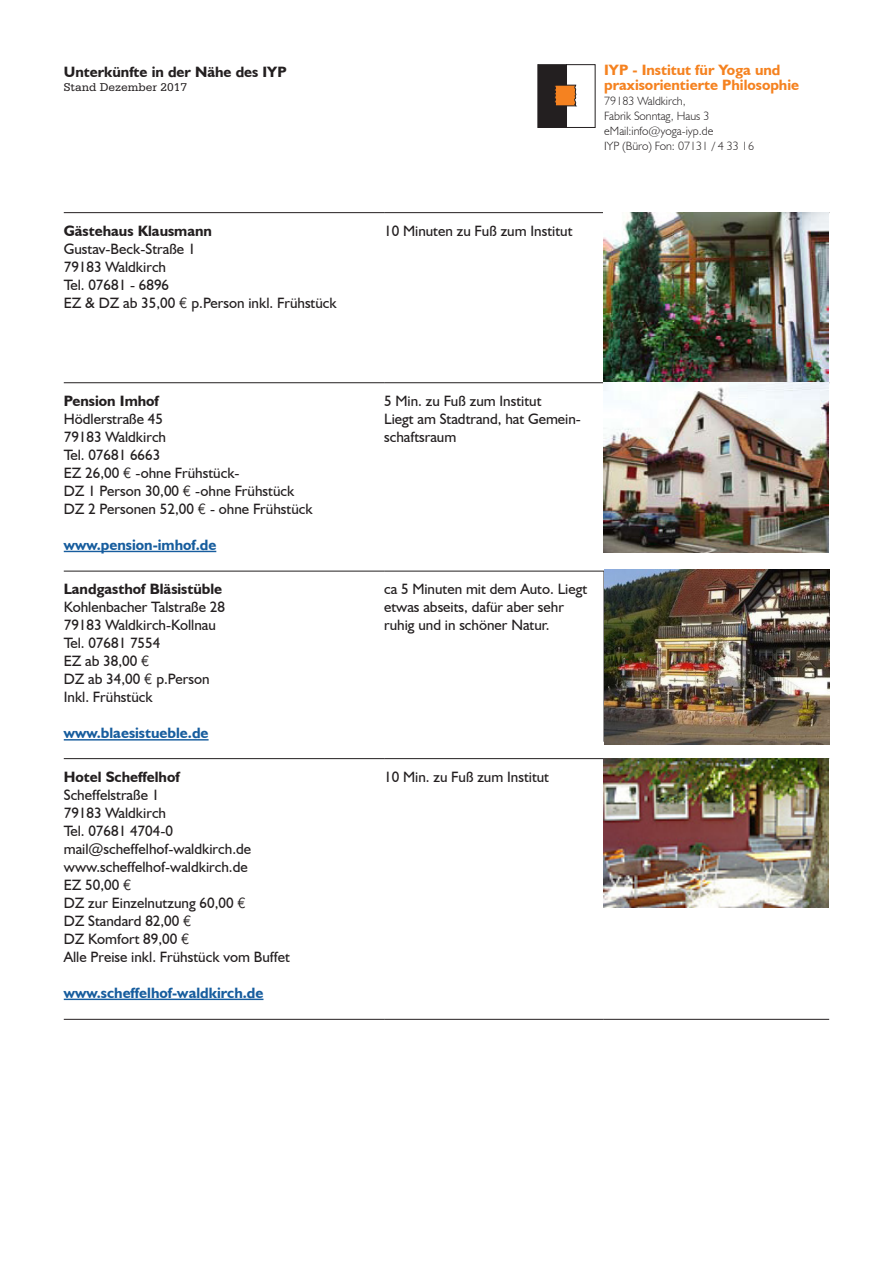
<style>
.page{position:relative;width:893px;height:1263px;background:#fff}
.page>*{position:absolute;margin:0;border:0;box-sizing:border-box;transform-origin:0 0}
.t1{font:15px/18px "Humanst 521";color:#231f20}
.t2{font:700 15px "Humanst 521";color:#231f20}
.t3{font:700 15px "Humanst 521";color:#175d9e}
.t4{font:700 15px "Humanst 521";color:#f58220}
.t5{font:300 12px "Humanst 521";color:#231f20}
.t6{font:12px "Serifa";color:#231f20}
</style>
<div class="page">
<hr style="left:64px;top:212px;width:320px;height:1px;background:#231f20">
<hr style="left:384px;top:212px;width:220px;height:1px;background:#231f20">
<hr style="left:604px;top:212px;width:225px;height:1px;background:#231f20">
<hr style="left:64px;top:382px;width:320px;height:1px;background:#231f20">
<hr style="left:384px;top:382px;width:220px;height:1px;background:#231f20">
<hr style="left:64px;top:571px;width:320px;height:1px;background:#231f20">
<hr style="left:384px;top:571px;width:220px;height:1px;background:#231f20">
<hr style="left:64px;top:758px;width:320px;height:1px;background:#231f20">
<hr style="left:384px;top:758px;width:220px;height:1px;background:#231f20">
<hr style="left:604px;top:758px;width:225px;height:1px;background:#231f20">
<hr style="left:64px;top:1019px;width:320px;height:1px;background:#231f20">
<hr style="left:384px;top:1019px;width:220px;height:1px;background:#231f20">
<hr style="left:604px;top:1019px;width:225px;height:1px;background:#231f20">
<img style="left:604px;top:213px;width:225px;height:340px">
<hr style="left:64px;top:551px;width:152px;height:1px;background:#175d9e">
<hr style="left:64px;top:739px;width:145px;height:1px;background:#175d9e">
<hr style="left:64px;top:999px;width:199px;height:1px;background:#175d9e">
<img style="left:604px;top:759px;width:225px;height:148px">
<div style="left:538px;top:65px;width:28px;height:62px;background:#231f20"></div>
<div style="left:538px;top:64px;width:29px;height:64px;border:1px solid #231f20"></div>
<div style="left:566px;top:64px;width:29px;height:64px;border:1px solid #231f20"></div>
<svg style="left:554px;top:85px;width:23px;height:21px"></svg>
<img style="left:604px;top:570px;width:225px;height:174px">
<p class="t2" style="left:64px;top:63px;width:224px">Unterkünfte in der Nähe des IYP</p>
<p class="t6" style="left:64px;top:81px;width:125px">Stand Dezember 2017</p>
<p class="t2" style="left:64px;top:222px;width:150px">Gästehaus Klausmann</p>
<p class="t1" style="left:64px;top:239px;width:133px">Gustav-Beck-Straße 1</p>
<p class="t1" style="left:64px;top:257px;width:104px">79183 Waldkirch</p>
<p class="t1" style="left:64px;top:275px;width:107px">Tel. 07681 - 6896</p>
<p class="t1" style="left:64px;top:293px;width:275px">EZ &amp; DZ ab 35,00 € p.Person inkl. Frühstück</p>
<p class="t2" style="left:64px;top:392px;width:97px">Pension Imhof</p>
<p class="t1" style="left:64px;top:410px;width:101px">Hödlerstraße 45</p>
<p class="t1" style="left:64px;top:428px;width:104px">79183 Waldkirch</p>
<p class="t1" style="left:64px;top:446px;width:98px">Tel. 07681 6663</p>
<p class="t1" style="left:64px;top:464px;width:177px">EZ 26,00 € -ohne Frühstück-</p>
<p class="t1" style="left:64px;top:482px;width:232px">DZ 1 Person 30,00 € -ohne Frühstück</p>
<p class="t1" style="left:64px;top:500px;width:250px">DZ 2 Personen 52,00 € - ohne Frühstück</p>
<p class="t3" style="left:64px;top:536px;width:154px">www.pension-imhof.de</p>
<p class="t2" style="left:64px;top:580px;width:160px">Landgasthof Bläsistüble</p>
<p class="t1" style="left:64px;top:598px;width:163px">Kohlenbacher Talstraße 28</p>
<p class="t1" style="left:64px;top:616px;width:154px">79183 Waldkirch-Kollnau</p>
<p class="t1" style="left:64px;top:634px;width:98px">Tel. 07681 7554</p>
<p class="t1" style="left:64px;top:652px;width:87px">EZ ab 38,00 €</p>
<p class="t1" style="left:64px;top:670px;width:147px">DZ ab 34,00 € p.Person</p>
<p class="t1" style="left:64px;top:688px;width:90px">Inkl. Frühstück</p>
<p class="t3" style="left:64px;top:724px;width:146px">www.blaesistueble.de</p>
<p class="t2" style="left:64px;top:768px;width:117px">Hotel Scheffelhof</p>
<p class="t1" style="left:64px;top:785px;width:97px">Scheffelstraße 1</p>
<p class="t1" style="left:64px;top:803px;width:104px">79183 Waldkirch</p>
<p class="t1" style="left:64px;top:821px;width:111px">Tel. 07681 4704-0</p>
<p class="t1" style="left:64px;top:839px;width:189px">mail@scheffelhof-waldkirch.de</p>
<p class="t1" style="left:64px;top:857px;width:186px">www.scheffelhof-waldkirch.de</p>
<p class="t1" style="left:64px;top:875px;width:69px">EZ 50,00 €</p>
<p class="t1" style="left:64px;top:893px;width:184px">DZ zur Einzelnutzung 60,00 €</p>
<p class="t1" style="left:64px;top:911px;width:129px">DZ Standard 82,00 €</p>
<p class="t1" style="left:64px;top:929px;width:127px">DZ Komfort 89,00 €</p>
<p class="t1" style="left:64px;top:947px;width:228px">Alle Preise inkl. Frühstück vom Buffet</p>
<p class="t3" style="left:64px;top:984px;width:201px">www.scheffelhof-waldkirch.de</p>
<p class="t1" style="left:384px;top:221px;width:190px">10 Minuten zu Fuß zum Institut</p>
<p class="t4" style="left:604px;top:61px;width:178px">IYP - Institut für Yoga und</p>
<p class="t4" style="left:604px;top:76px;width:196px">praxisorientierte Philosophie</p>
<p class="t5" style="left:604px;top:94px;width:83px">79183 Waldkirch,</p>
<p class="t5" style="left:604px;top:109px;width:107px">Fabrik Sonntag, Haus 3</p>
<p class="t5" style="left:604px;top:124px;width:111px">eMail:info@yoga-iyp.de</p>
<p class="t5" style="left:604px;top:139px;width:151px">IYP (Büro) Fon: 07131 / 4 33 16</p>
<p class="t1" style="left:384px;top:392px;width:159px">5 Min. zu Fuß zum Institut</p>
<p class="t1" style="left:384px;top:410px;width:198px">Liegt am Stadtrand, hat Gemein&shy;schaftsraum</p>
<p class="t1" style="left:384px;top:580px;width:205px">ca 5 Minuten mit dem Auto. Liegt etwas abseits, dafür aber sehr ruhig und in schöner Natur.</p>
<p class="t1" style="left:384px;top:767px;width:167px">10 Min. zu Fuß zum Institut</p>
</div>
